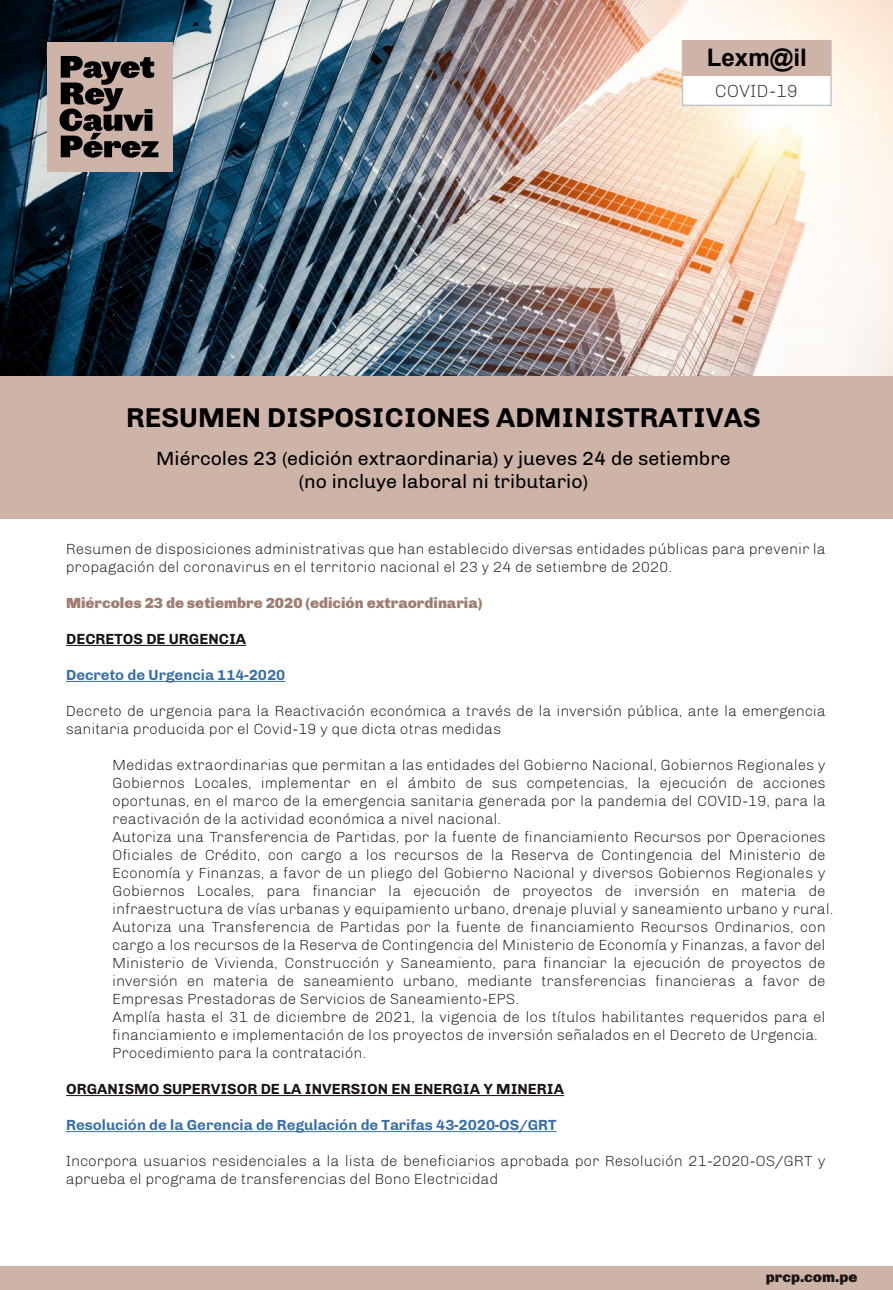
<style>
.page{position:relative;width:893px;height:1290px;background:#fff}
.page>*{position:absolute;margin:0;border:0;box-sizing:border-box;transform-origin:0 0}
.t1{font:700 27.9px "Chivo";color:#000}
.t2{font:700 24.15px "Arial";color:#000}
.t3{font:19.5px/23.4px "Chivo";color:#000;text-align:center}
.t4{font:300 18px "Chivo";color:#372d2d}
.t5{font:300 15px/18px "Chivo";color:#1a1414}
.t6{font:700 15px "Chivo";color:#386ea9}
.t7{font:700 15px "Chivo";color:#1a1414}
.t8{font:900 15px "Chivo";color:#9e7e71}
.t9{font:900 15px "Chivo";color:#1a1414}
</style>
<div class="page">
<img style="left:0;top:0;width:893px;height:376px">
<hr style="left:66px;top:645px;width:180px;height:1px;background:#1a1414">
<hr style="left:66px;top:681px;width:219px;height:1px;background:#386ea9">
<hr style="left:66px;top:1095px;width:498px;height:1px;background:#1a1414">
<hr style="left:66px;top:1131px;width:491px;height:1px;background:#386ea9">
<div style="left:0;top:376px;width:893px;height:142px;background:#ceb4a8"></div>
<div style="left:0;top:1266px;width:893px;height:24px;background:#ceb4a8"></div>
<div style="left:47px;top:42px;width:126px;height:129px;background:#ceb4a8"></div>
<svg style="left:60px;top:56px;width:98px;height:102px"></svg>
<div style="left:682px;top:40px;width:150px;height:66px;background:#fff;border:2px solid #c2c6c9"></div>
<div style="left:682px;top:41px;width:149px;height:35px;background:#ceb4a8"></div>
<h2 class="t2" style="left:707px;top:41px;width:102px">Lexm@il</h2>
<p class="t4" style="left:715px;top:80px;width:85px">COVID-19</p>
<h1 class="t1" style="left:126px;top:401px;width:636px">RESUMEN DISPOSICIONES ADMINISTRATIVAS</h1>
<h3 class="t3" style="left:156px;top:446px;width:576px">Miércoles 23 (edición extraordinaria) y jueves 24 de setiembre (no incluye laboral ni tributario)</h3>
<p class="t5" style="left:66px;top:540px;width:761px">Resumen de disposiciones administrativas que han establecido diversas entidades públicas para prevenir la propagación del coronavirus en el territorio nacional el 23 y 24 de setiembre de 2020.</p>
<p class="t8" style="left:66px;top:594px;width:418px">Miércoles 23 de setiembre 2020 (edición extraordinaria)</p>
<p class="t7" style="left:66px;top:630px;width:182px">DECRETOS DE URGENCIA</p>
<p class="t6" style="left:66px;top:666px;width:221px">Decreto de Urgencia 114-2020</p>
<p class="t5" style="left:66px;top:702px;width:761px">Decreto de urgencia para la Reactivación económica a través de la inversión pública, ante la emergencia sanitaria producida por el Covid-19 y que dicta otras medidas</p>
<p class="t5" style="left:113px;top:756px;width:722px">Medidas extraordinarias que permitan a las entidades del Gobierno Nacional, Gobiernos Regionales y Gobiernos Locales, implementar en el ámbito de sus competencias, la ejecución de acciones oportunas, en el marco de la emergencia sanitaria generada por la pandemia del COVID-19, para la reactivación de la actividad económica a nivel nacional.<br>Autoriza una Transferencia de Partidas, por la fuente de financiamiento Recursos por Operaciones Oficiales de Crédito, con cargo a los recursos de la Reserva de Contingencia del Ministerio de Economía y Finanzas, a favor de un pliego del Gobierno Nacional y diversos Gobiernos Regionales y Gobiernos Locales, para financiar la ejecución de proyectos de inversión en materia de infraestructura de vías urbanas y equipamiento urbano, drenaje pluvial y saneamiento urbano y rural.<br>Autoriza una Transferencia de Partidas por la fuente de financiamiento Recursos Ordinarios, con cargo a los recursos de la Reserva de Contingencia del Ministerio de Economía y Finanzas, a favor del Ministerio de Vivienda, Construcción y Saneamiento, para financiar la ejecución de proyectos de inversión en materia de saneamiento urbano, mediante transferencias financieras a favor de Empresas Prestadoras de Servicios de Saneamiento-EPS.<br>Amplía hasta el 31 de diciembre de 2021, la vigencia de los títulos habilitantes requeridos para el financiamiento e implementación de los proyectos de inversión señalados en el Decreto de Urgencia.<br>Procedimiento para la contratación.</p>
<p class="t7" style="left:66px;top:1080px;width:500px">ORGANISMO SUPERVISOR DE LA INVERSION EN ENERGIA Y MINERIA</p>
<p class="t6" style="left:66px;top:1116px;width:492px">Resolución de la Gerencia de Regulación de Tarifas 43-2020-OS/GRT</p>
<p class="t5" style="left:66px;top:1152px;width:761px">Incorpora usuarios residenciales a la lista de beneficiarios aprobada por Resolución 21-2020-OS/GRT y aprueba el programa de transferencias del Bono Electricidad</p>
<p class="t9" style="left:766px;top:1267px;width:93px">prcp.com.pe</p>
</div>
